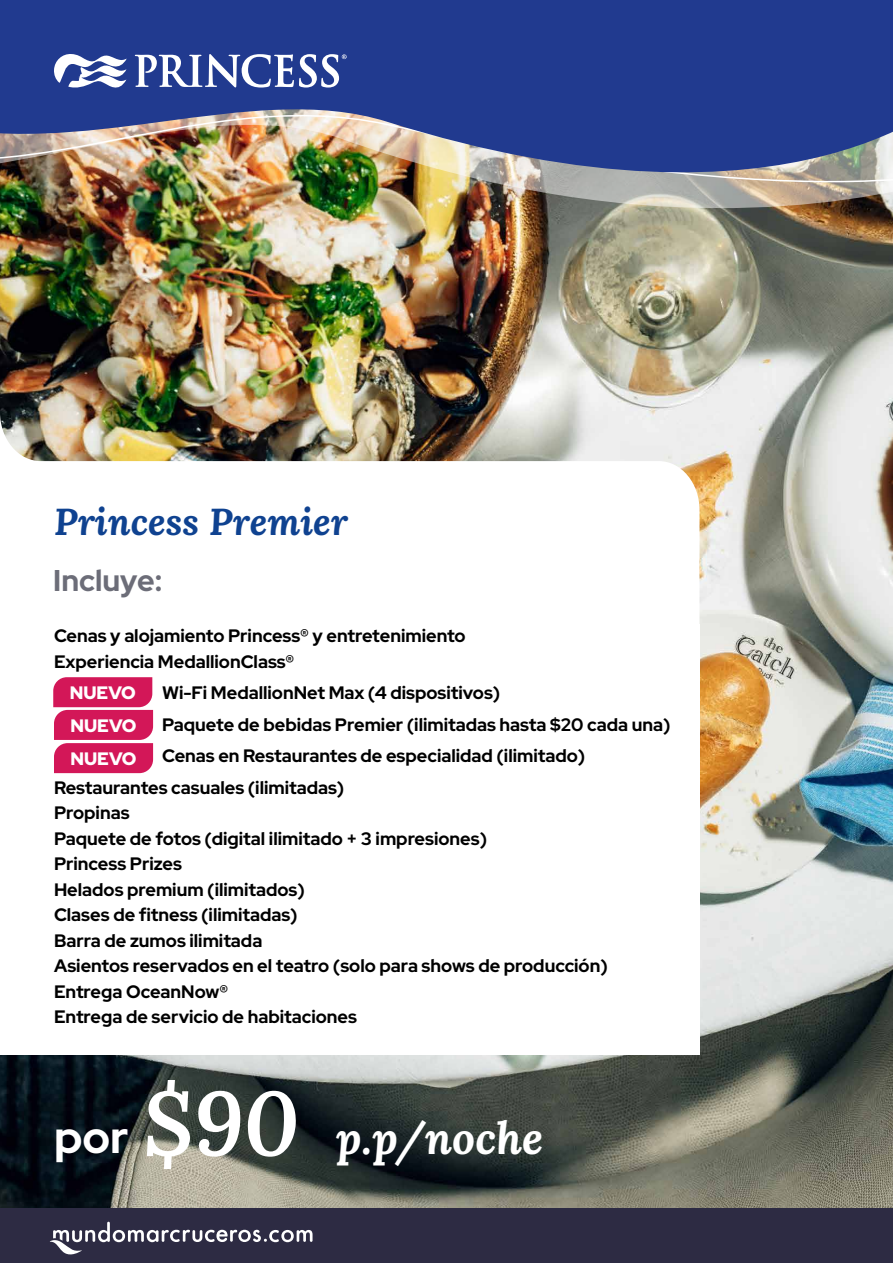
<style>
.page{position:relative;width:893px;height:1263px;background:#fff}
.page>*{position:absolute;margin:0;border:0;box-sizing:border-box;transform-origin:0 0}
.t1{font:italic 700 45px "Lora";color:#fff}
.t2{font:italic 700 37.5px "Lora";color:#0f4290}
.t3{font:700 30px "Red Hat Display";color:#6c6d78}
.t4{font:700 18px/25.5px "Red Hat Display";color:#000}
.t5{font:900 18px/33px "Red Hat Display";color:#fff;text-align:justify}
.s1{font-family:"Red Hat Display";font-style:normal}
.s2{font-weight:600;font-size:90px}
</style>
<div class="page">
<img style="left:0;top:254px;width:893px;height:955px">
<img style="left:0;top:0;width:893px;height:251px">
<svg style="left:54px;top:54px;width:73px;height:34px"></svg>
<svg style="left:135px;top:54px;width:212px;height:34px"></svg>
<div style="left:0;top:1209px;width:893px;height:54px;background:#2d2b43"></div>
<svg style="left:50px;top:1222px;width:263px;height:33px"></svg>
<svg style="left:0;top:412px;width:699px;height:212px"></svg>
<div style="left:0;top:624px;width:699px;height:430px;background:#fff"></div>
<svg style="left:53px;top:677px;width:100px;height:96px;background:#d72e68"></svg>
<h2 class="t2" style="left:54px;top:496px;width:296px">Princess Premier</h2>
<h3 class="t3" style="left:53px;top:561px;width:110px">Incluye:</h3>
<p class="t4" style="left:54px;top:623px;width:413px">Cenas y alojamiento Princess® y entretenimiento<br>Experiencia MedallionClass®</p>
<p class="t4" style="left:162px;top:680px;width:340px">Wi-Fi MedallionNet Max (4 dispositivos)</p>
<p class="t4" style="left:162px;top:711px;width:510px">Paquete de bebidas Premier (ilimitadas hasta $20 cada una)</p>
<p class="t4" style="left:162px;top:743px;width:425px">Cenas en Restaurantes de especialidad (ilimitado)</p>
<p class="t4" style="left:54px;top:774px;width:292px">Restaurantes casuales (ilimitadas)</p>
<p class="t4" style="left:54px;top:800px;width:555px">Propinas<br>Paquete de fotos (digital ilimitado + 3 impresiones)<br>Princess Prizes<br>Helados premium (ilimitados)<br>Clases de fitness (ilimitadas)<br>Barra de zumos ilimitada<br>Asientos reservados en el teatro (solo para shows de producción)<br>Entrega OceanNow®<br>Entrega de servicio de habitaciones</p>
<p class="t5" style="left:70px;top:676px;width:68px">NUEVO NUEVO NUEVO</p>
<h1 class="t1" style="left:54px;top:1106px;width:491px"><span class="s1">por</span> <span class="s2">$90</span> p.p/noche</h1>
</div>
